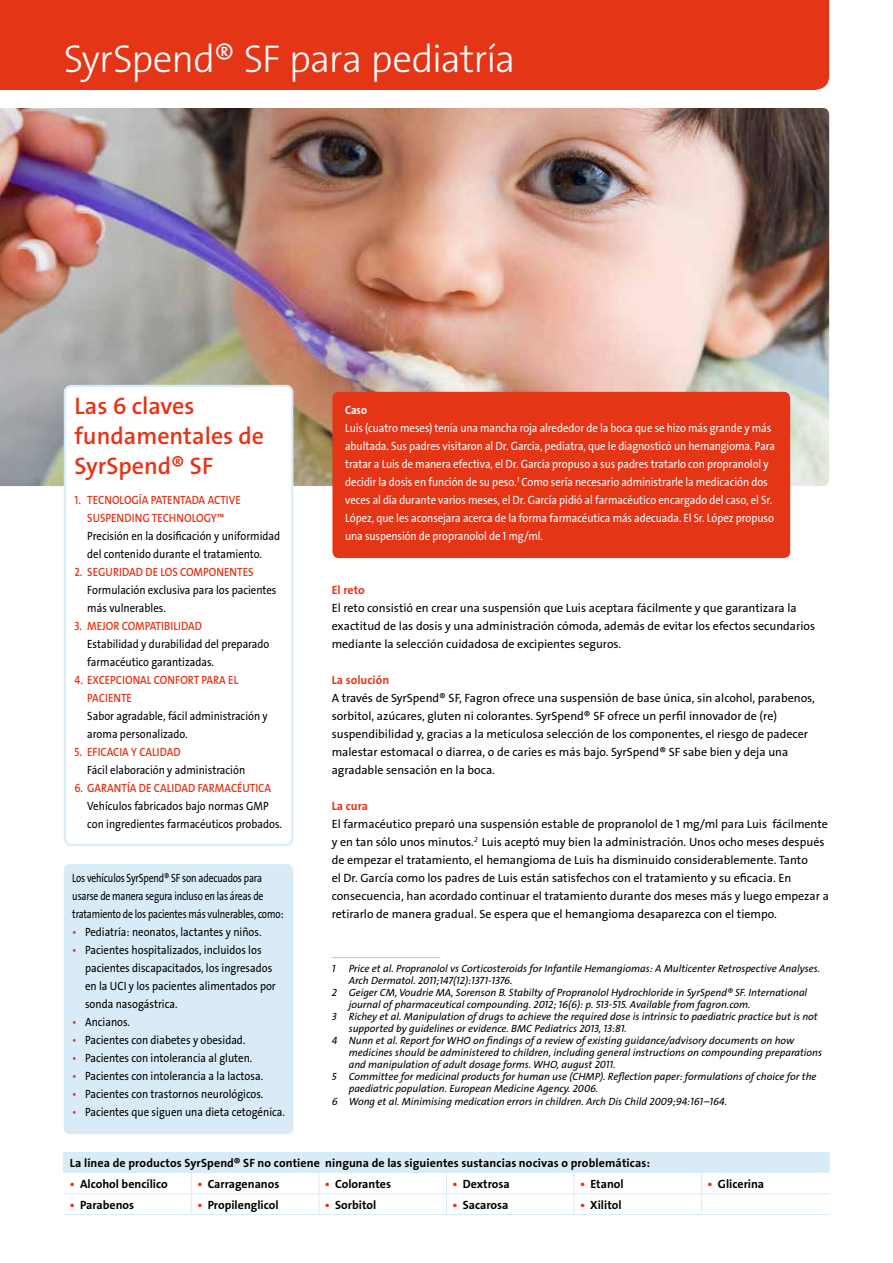
<style>
.page{position:relative;width:893px;height:1263px;background:#fff}
.page>*{position:absolute;margin:0;border:0;box-sizing:border-box;transform-origin:0 0}
.t1{font:39px "The Sans LP3 Lig";letter-spacing:-.02em;color:#fff}
.t2{font:24px/30px "The Sans LP6 Se Bld";color:#e53517}
.t3{font:12px/18px "The Sans LP5 Plain";color:#000}
.t4{font:12px/18px "The Sans LP5 Plain";color:#000;scale:.9 1}
.t5{font:12px/18px "The Sans LP5 Plain";letter-spacing:-.005em;color:#fff;scale:.9 1}
.t6{font:12px/18px "The Sans LP6 Se Bld";color:#e53517;text-align:center;scale:.9 1}
.t7{font:12px/18px "The Sans LP5 Plain";color:#000;scale:.8 1}
.t8{font:12px "The Sans LP7 Bld";color:#000}
.t9{font:700 12px "The Sans";letter-spacing:.01em;color:#000}
.t10{font:12px "The Sans LP7 Bld";color:#e53517}
.t11{font:12px "The Sans LP7 Bld";color:#fff;scale:.9 1}
.t12{font:10.5px "The Sans LP5 Plain IT";color:#000}
.s1{color:#e53517}
</style>
<div class="page">
<img style="left:0;top:108px;width:829px;height:378px">
<div style="left:0;top:0;width:829px;height:90px;background:#e53517"></div>
<div style="left:332px;top:392px;width:458px;height:166px;background:#e53517;border-radius:6px"></div>
<hr style="left:332px;top:957px;width:109px;height:1px;background:#c6c7c8">
<div style="left:65px;top:386px;width:227px;height:459px;background:#fff;border-radius:6px"></div>
<div style="left:64px;top:385px;width:229px;height:461px;border:2px solid #d9ebf7;border-radius:6px"></div>
<div style="left:64px;top:864px;width:229px;height:270px;background:#d9ebf7;border-radius:6px"></div>
<div style="left:64px;top:1152px;width:765px;height:21px;background:#d9ebf7"></div>
<svg style="left:829px;top:1152px;width:1px;height:21px"></svg>
<svg style="left:191px;top:1173px;width:1px;height:41px"></svg>
<svg style="left:319px;top:1173px;width:1px;height:41px"></svg>
<svg style="left:446px;top:1173px;width:1px;height:41px"></svg>
<svg style="left:574px;top:1173px;width:1px;height:41px"></svg>
<svg style="left:701px;top:1173px;width:1px;height:41px"></svg>
<hr style="left:64px;top:1193px;width:127px;height:1px;background:#d9ebf7">
<hr style="left:191px;top:1193px;width:128px;height:1px;background:#d9ebf7">
<hr style="left:319px;top:1193px;width:127px;height:1px;background:#d9ebf7">
<hr style="left:446px;top:1193px;width:128px;height:1px;background:#d9ebf7">
<hr style="left:574px;top:1193px;width:128px;height:1px;background:#d9ebf7">
<hr style="left:702px;top:1193px;width:127px;height:1px;background:#d9ebf7">
<hr style="left:64px;top:1214px;width:127px;height:1px;background:#d9ebf7">
<hr style="left:191px;top:1214px;width:128px;height:1px;background:#d9ebf7">
<hr style="left:319px;top:1214px;width:127px;height:1px;background:#d9ebf7">
<hr style="left:446px;top:1214px;width:128px;height:1px;background:#d9ebf7">
<hr style="left:574px;top:1214px;width:128px;height:1px;background:#d9ebf7">
<hr style="left:702px;top:1214px;width:127px;height:1px;background:#d9ebf7">
<h1 class="t1" style="left:64px;top:34px;width:453px">SyrSpend® SF para pediatría</h1>
<h2 class="t2" style="left:75px;top:391px;width:191px">Las 6 claves fundamentales de<br>SyrSpend® SF</h2>
<p class="t6" style="left:75px;top:491px;width:186px">1. TECNOLOGÍA PATENTADA ACTIVE<br>SUSPENDING TECHNOLOGY™</p>
<p class="t4" style="left:87px;top:527px;width:216px">Precisión en la dosificación y uniformidad del contenido durante el tratamiento.</p>
<p class="t6" style="left:75px;top:563px;width:200px">2. SEGURIDAD DE LOS COMPONENTES</p>
<p class="t4" style="left:87px;top:581px;width:212px">Formulación exclusiva para los pacientes más vulnerables.</p>
<p class="t6" style="left:75px;top:617px;width:143px">3. MEJOR COMPATIBILIDAD</p>
<p class="t4" style="left:87px;top:635px;width:204px">Estabilidad y durabilidad del preparado farmacéutico garantizadas.</p>
<p class="t6" style="left:87px;top:671px;width:169px;text-align:left;text-indent:-13px">4. EXCEPCIONAL CONFORT PARA EL<br>PACIENTE</p>
<p class="t4" style="left:87px;top:707px;width:202px">Sabor agradable, fácil administración y aroma personalizado.</p>
<p class="t6" style="left:75px;top:743px;width:120px">5. EFICACIA Y CALIDAD</p>
<p class="t4" style="left:87px;top:761px;width:177px">Fácil elaboración y administración</p>
<p class="t6" style="left:75px;top:779px;width:220px">6. GARANTÍA DE CALIDAD FARMACÉUTICA</p>
<p class="t4" style="left:87px;top:797px;width:218px">Vehículos fabricados bajo normas GMP con ingredientes farmacéuticos probados.</p>
<p class="t11" style="left:345px;top:402px;width:26px">Caso</p>
<p class="t5" style="left:345px;top:419px;width:479px">Luis (cuatro meses) tenía una mancha roja alrededor de la boca que se hizo más grande y más abultada. Sus padres visitaron al Dr. García, pediatra, que le diagnosticó un hemangioma. Para tratar a Luis de manera efectiva, el Dr. García propuso a sus padres tratarlo con propranolol y decidir la dosis en función de su peso.<sup>1</sup> Como sería necesario administrarle la medicación dos veces al día durante varios meses, el Dr. García pidió al farmacéutico encargado del caso, el Sr.<br>López, que les aconsejara acerca de la forma farmacéutica más adecuada. El Sr. López propuso una suspensión de propranolol de 1 mg/ml.</p>
<p class="t10" style="left:332px;top:582px;width:35px">El reto</p>
<p class="t3" style="left:332px;top:599px;width:485px">El reto consistió en crear una suspensión que Luis aceptara fácilmente y que garantizara la exactitud de las dosis y una administración cómoda, además de evitar los efectos secundarios mediante la selección cuidadosa de excipientes seguros.</p>
<p class="t10" style="left:332px;top:672px;width:59px">La solución</p>
<p class="t3" style="left:332px;top:689px;width:485px">A través de SyrSpend® SF, Fagron ofrece una suspensión de base única, sin alcohol, parabenos, sorbitol, azúcares, gluten ni colorantes. SyrSpend® SF ofrece un perfil innovador de (re) suspendibilidad y, gracias a la meticulosa selección de los componentes, el riesgo de padecer malestar estomacal o diarrea, o de caries es más bajo. SyrSpend® SF sabe bien y deja una agradable sensación en la boca.</p>
<p class="t10" style="left:332px;top:798px;width:38px">La cura</p>
<p class="t3" style="left:332px;top:815px;width:499px">El farmacéutico preparó una suspensión estable de propranolol de 1 mg/ml para Luis fácilmente y en tan sólo unos minutos.<sup>2</sup> Luis aceptó muy bien la administración. Unos ocho meses después de empezar el tratamiento, el hemangioma de Luis ha disminuido considerablemente. Tanto<br>el Dr. García como los padres de Luis están satisfechos con el tratamiento y su eficacia. En consecuencia, han acordado continuar el tratamiento durante dos meses más y luego empezar a retirarlo de manera gradual. Se espera que el hemangioma desaparezca con el tiempo.</p>
<p class="t7" style="left:72px;top:869px;width:266px">Los vehículos SyrSpend® SF son adecuados para usarse de manera segura incluso en las áreas de tratamiento de los pacientes más vulnerables, como:</p>
<p class="t4" style="left:72px;top:923px;width:212px"><span class="s1">•</span> Pediatría: neonatos, lactantes y niños.</p>
<p class="t4" style="left:85px;top:941px;width:213px;text-indent:-13px"><span class="s1">•</span> Pacientes hospitalizados, incluidos los pacientes discapacitados, los ingresados en la UCI y los pacientes alimentados por sonda nasogástrica.</p>
<p class="t4" style="left:72px;top:1013px;width:66px"><span class="s1">•</span> Ancianos.</p>
<p class="t4" style="left:72px;top:1031px;width:194px"><span class="s1">•</span> Pacientes con diabetes y obesidad.</p>
<p class="t4" style="left:72px;top:1049px;width:201px"><span class="s1">•</span> Pacientes con intolerancia al gluten.</p>
<p class="t4" style="left:72px;top:1067px;width:214px"><span class="s1">•</span> Pacientes con intolerancia a la lactosa.</p>
<p class="t4" style="left:72px;top:1085px;width:214px"><span class="s1">•</span> Pacientes con trastornos neurológicos.</p>
<p class="t4" style="left:72px;top:1103px;width:238px"><span class="s1">•</span> Pacientes que siguen una dieta cetogénica.</p>
<p class="t9" style="left:70px;top:1153px;width:582px">La línea de productos SyrSpend® SF no contiene ninguna de las siguientes sustancias nocivas o problemáticas:</p>
<p class="t8" style="left:70px;top:1176px;width:99px"><span class="s1">•</span> Alcohol bencílico</p>
<p class="t8" style="left:197px;top:1176px;width:84px"><span class="s1">•</span> Carragenanos</p>
<p class="t8" style="left:325px;top:1176px;width:68px"><span class="s1">•</span> Colorantes</p>
<p class="t8" style="left:452px;top:1176px;width:59px"><span class="s1">•</span> Dextrosa</p>
<p class="t8" style="left:580px;top:1176px;width:45px"><span class="s1">•</span> Etanol</p>
<p class="t8" style="left:708px;top:1176px;width:58px"><span class="s1">•</span> Glicerina</p>
<p class="t8" style="left:70px;top:1197px;width:66px"><span class="s1">•</span> Parabenos</p>
<p class="t8" style="left:197px;top:1197px;width:83px"><span class="s1">•</span> Propilenglicol</p>
<p class="t8" style="left:325px;top:1197px;width:53px"><span class="s1">•</span> Sorbitol</p>
<p class="t8" style="left:452px;top:1197px;width:58px"><span class="s1">•</span> Sacarosa</p>
<p class="t8" style="left:580px;top:1197px;width:43px"><span class="s1">•</span> Xilitol</p>
<p class="t12" style="left:332px;top:961px;width:5px">1</p>
<p class="t12" style="left:349px;top:961px;width:473px">Price et al. Propranolol vs Corticosteroids for Infantile Hemangiomas: A Multicenter Retrospective Analyses.</p>
<p class="t12" style="left:349px;top:973px;width:165px">Arch Dermatol. 2011;147(12):1371-1376.</p>
<p class="t12" style="left:332px;top:985px;width:477px">2 Geiger CM, Voudrie MA, Sorenson B. Stabilty of Propranolol Hydrochloride in SyrSpend® SF. International</p>
<p class="t12" style="left:349px;top:997px;width:403px">journal of pharmaceutical compounding. 2012; 16(6): p. 513-515. Available from fagron.com.</p>
<p class="t12" style="left:332px;top:1009px;width:488px">3 Richey et al. Manipulation of drugs to achieve the required dose is intrinsic to paediatric practice but is not</p>
<p class="t12" style="left:349px;top:1021px;width:280px">supported by guidelines or evidence. BMC Pediatrics 2013, 13:81.</p>
<p class="t12" style="left:332px;top:1033px;width:464px">4 Nunn et al. Report for WHO on findings of a review of existing guidance/advisory documents on how</p>
<p class="t12" style="left:349px;top:1045px;width:475px">medicines should be administered to children, including general instructions on compounding preparations</p>
<p class="t12" style="left:349px;top:1057px;width:268px">and manipulation of adult dosage forms. WHO, august 2011.</p>
<p class="t12" style="left:332px;top:1069px;width:486px">5 Committee for medicinal products for human use (CHMP). Reflection paper: formulations of choice for the</p>
<p class="t12" style="left:349px;top:1081px;width:251px">paediatric population. European Medicine Agency. 2006.</p>
<p class="t12" style="left:332px;top:1095px;width:397px">6 Wong et al. Minimising medication errors in children. Arch Dis Child 2009;94:161–164.</p>
</div>
